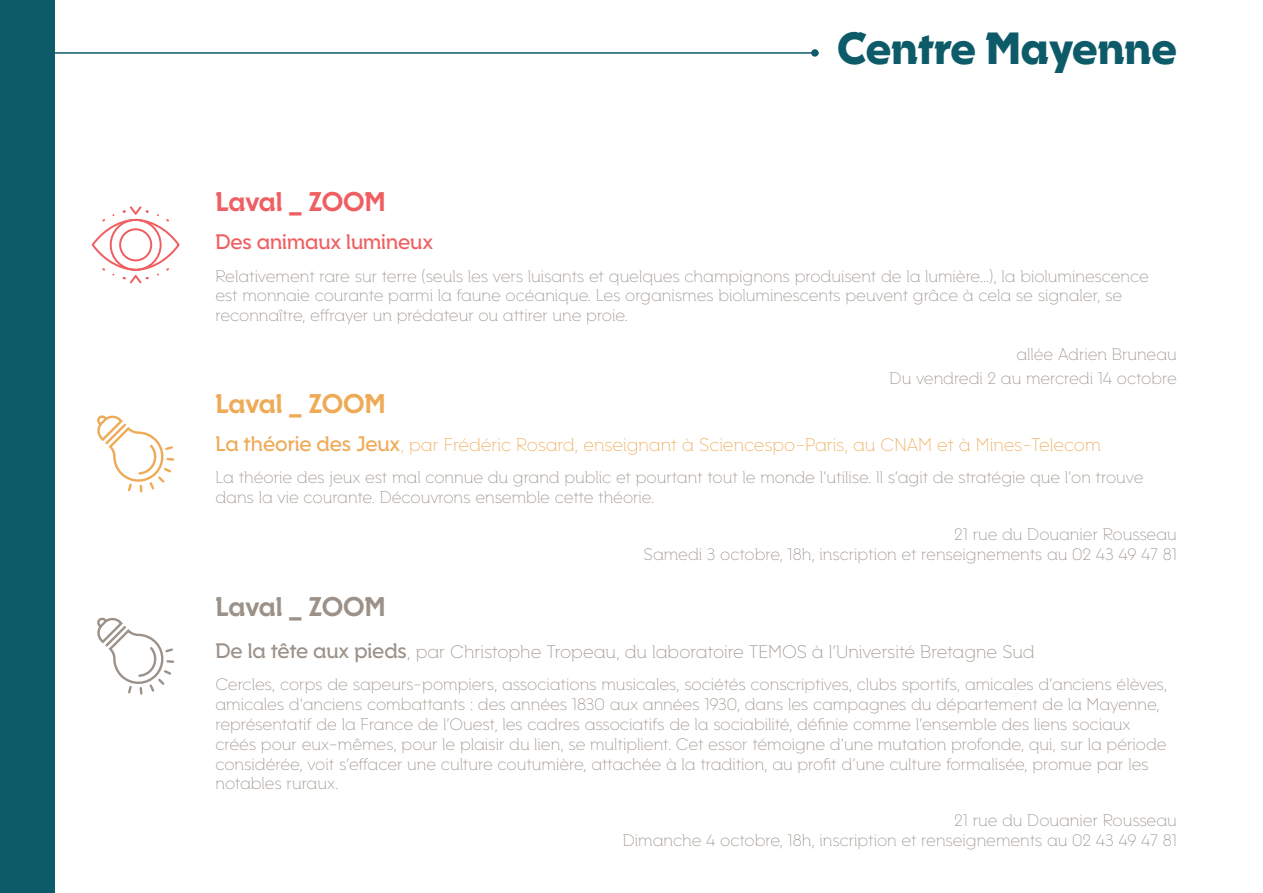
<style>
.page{position:relative;width:1263px;height:893px;background:#fff}
.page>*{position:absolute;margin:0;border:0;box-sizing:border-box;transform-origin:0 0}
.t1{font:900 45px "Campora Classic";color:#0d5b68}
.t2{font:800 27px "Campora Classic";letter-spacing:-.01em;color:#ef5e61}
.t3{font:800 27px "Campora Classic";letter-spacing:-.01em;color:#9b9188}
.t4{font:800 27px "Campora Classic";letter-spacing:-.01em;color:#eeaa57}
.t5{font:700 21px "Campora Classic";color:#ef5e61}
.t6{font:300 18px "Campora Classic";color:#eeaa57}
.t7{font:300 18px "Campora Classic";color:#9b9188}
.t8{font:300 16.5px/19.8px "Campora Classic";color:#9b9188}
.t9{font:300 16.5px/19.8px "Campora Classic";color:#9b928b;text-align:right}
.s1{font-weight:700;font-size:21px}
.s2{color:#9b9188}
</style>
<div class="page">
<svg style="left:97px;top:617px;width:78px;height:78px"></svg>
<svg style="left:97px;top:415px;width:78px;height:78px"></svg>
<svg style="left:91px;top:206px;width:89px;height:78px"></svg>
<div style="left:0;top:0;width:54px;height:893px;background:#0d5b68"></div>
<hr style="left:39px;top:52px;width:780px;height:2px;background:#0d5b68">
<div style="left:811px;top:49px;width:8px;height:8px;background:#0d5b68;border-radius:50%"></div>
<h1 class="t1" style="left:837px;top:20px;width:341px">Centre Mayenne</h1>
<h2 class="t2" style="left:215px;top:184px;width:172px">Laval _ ZOOM</h2>
<p class="t5" style="left:215px;top:228px;width:219px">Des animaux lumineux</p>
<p class="t9" style="left:215px;top:266px;width:935px;text-align:left">Relativement rare sur terre (seuls les vers luisants et quelques champignons produisent de la lumière…), la bioluminescence est monnaie courante parmi la faune océanique. Les organismes bioluminescents peuvent grâce à cela se signaler, se reconnaître, effrayer un prédateur ou attirer une proie.</p>
<p class="t9" style="left:889px;top:342px;width:289px;line-height:24px">allée Adrien Bruneau<br>Du vendredi 2 au mercredi 14 octobre</p>
<h2 class="t4" style="left:215px;top:386px;width:172px">Laval _ ZOOM</h2>
<p class="t6" style="left:215px;top:433px;width:887px"><span class="s1">La théorie des Jeux</span>, par Frédéric Rosard, enseignant à Sciencespo-Paris, au CNAM et à Mines-Telecom</p>
<p class="t8" style="left:215px;top:467px;width:929px">La théorie des jeux est mal connue du grand public et pourtant tout le monde l’utilise. Il s’agit de stratégie que l’on trouve dans la vie courante. Découvrons ensemble cette théorie.</p>
<p class="t9" style="left:643px;top:524px;width:535px">21 rue du Douanier Rousseau<br>Samedi 3 octobre, 18h, inscription et renseignements au 02 43 49 47 81</p>
<h2 class="t3" style="left:215px;top:590px;width:172px">Laval _ ZOOM</h2>
<p class="t7" style="left:215px;top:640px;width:821px"><span class="s1">De la tête aux pieds</span>, par Christophe Tropeau, du laboratoire TEMOS à l’Université Bretagne Sud</p>
<p class="t8" style="left:215px;top:674px;width:953px">Cercles, corps de sapeurs-pompiers, associations musicales, sociétés conscriptives, clubs sportifs, amicales d’anciens élèves, amicales d’anciens combattants : des années 1830 aux années 1930, dans les campagnes du département de la Mayenne, représentatif de la France de l’Ouest, les cadres associatifs de la sociabilité, définie comme l’ensemble des liens sociaux créés pour eux-mêmes, pour le plaisir du lien, se multiplient. Cet essor témoigne d’une mutation profonde, qui, sur la période considérée, voit s’effacer une culture coutumière, attachée à la tradition, au profit d’une culture formalisée, promue par les notables ruraux.</p>
<p class="t9" style="left:623px;top:810px;width:556px">21 rue du Douanier Rousseau<br><span class="s2">Dimanche 4 octobre, 18h,</span> inscription et renseignements au 02 43 49 47 81</p>
</div>
